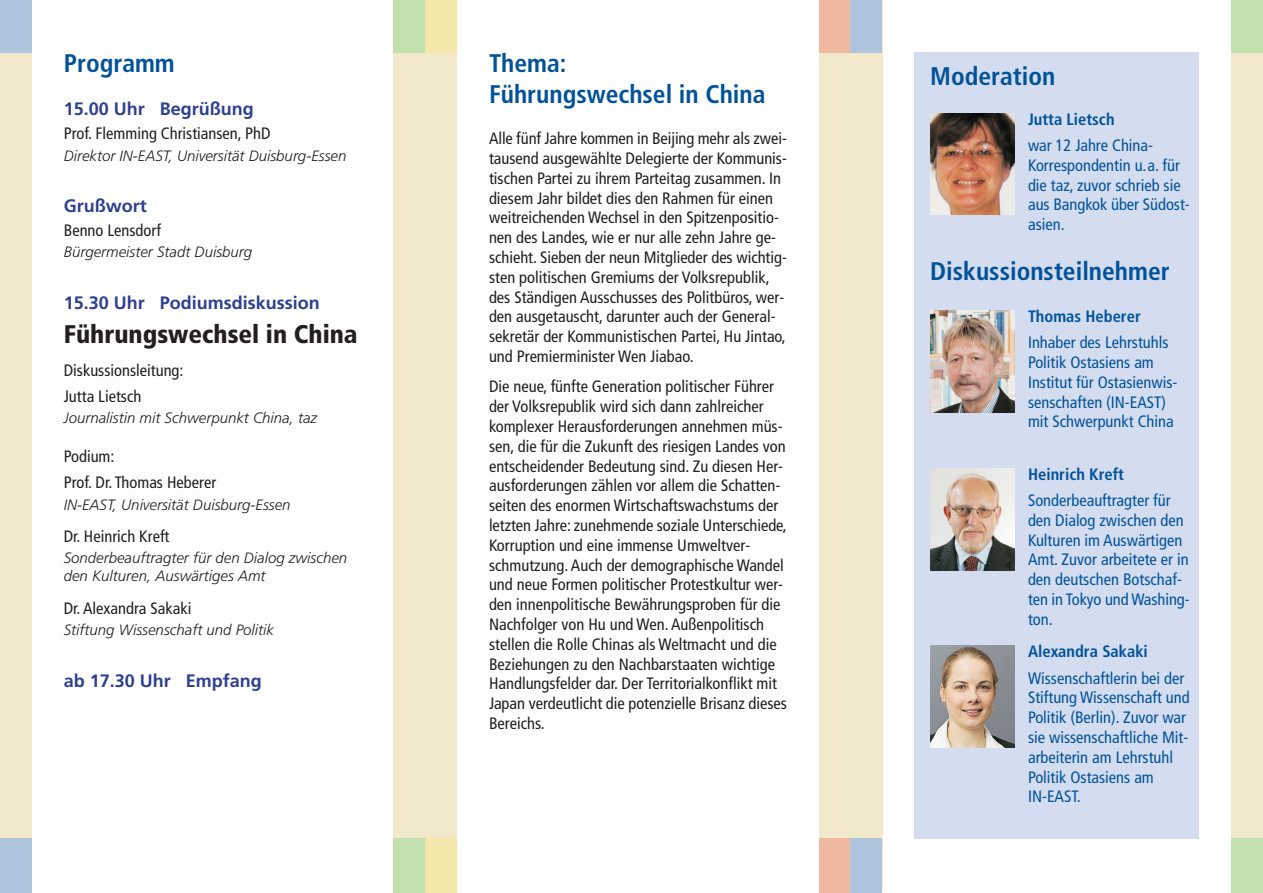
<style>
.page{position:relative;width:1263px;height:893px;background:#fff}
.page>*{position:absolute;margin:0;border:0;box-sizing:border-box;transform-origin:0 0}
.t1{font:700 condensed 25.5px/30.6px "Frutiger";color:#01529a}
.t2{font:900 condensed 25.5px "Frutiger";color:#231f20}
.t3{font:700 18px "Frutiger";color:#2e4090}
.t4{font:condensed 16.5px/19.8px "Frutiger";color:#231f20}
.t5{font:condensed 16.5px/19.8px "Frutiger";color:#01529a}
.t6{font:700 condensed 16.5px "Frutiger";color:#01529a}
.t7{font:italic 300 15px/18px "Frutiger";color:#231f20}
</style>
<div class="page">
<div style="left:914px;top:52px;width:285px;height:787px;background:#d4ddef"></div>
<div style="left:393px;top:0;width:64px;height:892px;background:#f2e8ca"></div>
<div style="left:819px;top:0;width:63px;height:892px;background:#f2e8ca"></div>
<div style="left:0;top:0;width:32px;height:892px;background:#f2e8ca"></div>
<div style="left:1231px;top:0;width:32px;height:892px;background:#f2e8ca"></div>
<div style="left:0;top:839px;width:32px;height:54px;background:#aec4dc"></div>
<div style="left:1231px;top:839px;width:32px;height:54px;background:#c2dfae"></div>
<div style="left:393px;top:839px;width:32px;height:54px;background:#c2dfae"></div>
<div style="left:425px;top:839px;width:32px;height:54px;background:#f3e8a9"></div>
<div style="left:819px;top:839px;width:31px;height:54px;background:#eeb99f"></div>
<div style="left:850px;top:839px;width:32px;height:54px;background:#aec4dc"></div>
<div style="left:0;top:0;width:32px;height:52px;background:#aec4dc"></div>
<div style="left:1231px;top:0;width:32px;height:52px;background:#c2dfae"></div>
<div style="left:393px;top:0;width:32px;height:52px;background:#c2dfae"></div>
<div style="left:425px;top:0;width:32px;height:52px;background:#f3e8a9"></div>
<div style="left:819px;top:0;width:31px;height:52px;background:#eeb99f"></div>
<div style="left:850px;top:0;width:32px;height:52px;background:#aec4dc"></div>
<img style="left:930px;top:311px;width:84px;height:102px">
<img style="left:930px;top:646px;width:84px;height:102px">
<img style="left:930px;top:468px;width:84px;height:102px">
<img style="left:930px;top:113px;width:84px;height:102px">
<h1 class="t1" style="left:64px;top:50px;width:113px">Programm</h1>
<p class="t3" style="left:64px;top:102px;width:192px">15.00 Uhr Begrüßung</p>
<p class="t4" style="left:64px;top:125px;width:208px">Prof. Flemming Christiansen, PhD</p>
<p class="t7" style="left:64px;top:148px;width:284px">Direktor IN-EAST, Universität Duisburg-Essen</p>
<p class="t3" style="left:64px;top:198px;width:84px">Grußwort</p>
<p class="t4" style="left:64px;top:222px;width:99px">Benno Lensdorf</p>
<p class="t7" style="left:64px;top:244px;width:190px">Bürgermeister Stadt Duisburg</p>
<p class="t3" style="left:64px;top:295px;width:258px">15.30 Uhr Podiumsdiskussion</p>
<h1 class="t2" style="left:64px;top:324px;width:295px">Führungswechsel in China</h1>
<p class="t4" style="left:64px;top:358px;width:121px;line-height:26.2px">Diskussionsleitung:<br>Jutta Lietsch</p>
<p class="t7" style="left:64px;top:410px;width:255px">Journalistin mit Schwerpunkt China, taz</p>
<p class="t4" style="left:64px;top:445px;width:154px;line-height:26.2px">Podium:<br>Prof. Dr. Thomas Heberer</p>
<p class="t7" style="left:64px;top:497px;width:228px">IN-EAST, Universität Duisburg-Essen</p>
<p class="t4" style="left:64px;top:528px;width:107px">Dr. Heinrich Kreft</p>
<p class="t7" style="left:64px;top:550px;width:285px">Sonderbeauftragter für den Dialog zwischen den Kulturen, Auswärtiges Amt</p>
<p class="t4" style="left:64px;top:600px;width:129px">Dr. Alexandra Sakaki</p>
<p class="t7" style="left:64px;top:622px;width:212px">Stiftung Wissenschaft und Politik</p>
<p class="t3" style="left:64px;top:673px;width:200px">ab 17.30 Uhr Empfang</p>
<h1 class="t1" style="left:489px;top:50px;width:278px">Thema:<br>Führungswechsel in China</h1>
<p class="t4" style="left:489px;top:130px;width:299px">Alle fünf Jahre kommen in Beijing mehr als zwei&shy;tausend ausgewählte Delegierte der Kommunis&shy;tischen Partei zu ihrem Parteitag zusammen. In diesem Jahr bildet dies den Rahmen für einen weitreichenden Wechsel in den Spitzenpositio&shy;nen des Landes, wie er nur alle zehn Jahre ge&shy;schieht. Sieben der neun Mitglieder des wichtig&shy;sten politischen Gremiums der Volksrepublik, des Ständigen Ausschusses des Politbüros, wer&shy;den ausgetauscht, darunter auch der General&shy;sekretär der Kommunistischen Partei, Hu Jintao, und Premierminister Wen Jiabao.</p>
<p class="t4" style="left:489px;top:378px;width:299px">Die neue, fünfte Generation politischer Führer der Volksrepublik wird sich dann zahlreicher komplexer Herausforderungen annehmen müs&shy;sen, die für die Zukunft des riesigen Landes von entscheidender Bedeutung sind. Zu diesen Her&shy;ausforderungen zählen vor allem die Schatten&shy;seiten des enormen Wirtschaftswachstums der letzten Jahre: zunehmende soziale Unterschiede, Korruption und eine immense Umweltver&shy;schmutzung. Auch der demographische Wandel und neue Formen politischer Protestkultur wer&shy;den innenpolitische Bewährungsproben für die Nachfolger von Hu und Wen. Außenpolitisch stellen die Rolle Chinas als Weltmacht und die Beziehungen zu den Nachbarstaaten wichtige Handlungsfelder dar. Der Territorialkonflikt mit Japan verdeutlicht die potenzielle Brisanz dieses Bereichs.</p>
<h1 class="t1" style="left:930px;top:63px;width:127px">Moderation</h1>
<p class="t6" style="left:1028px;top:112px;width:88px">Jutta Lietsch</p>
<p class="t5" style="left:1028px;top:137px;width:163px">war 12 Jahre China-<br>Korrespondentin u.a. für die taz, zuvor schrieb sie aus Bangkok über Südost&shy;asien.</p>
<h1 class="t1" style="left:930px;top:258px;width:241px">Diskussionsteilnehmer</h1>
<p class="t6" style="left:1028px;top:310px;width:114px">Thomas Heberer</p>
<p class="t5" style="left:1028px;top:334px;width:151px">Inhaber des Lehrstuhls<br>Politik Ostasiens am<br>Institut für Ostasienwis&shy;senschaften (IN-EAST) mit Schwerpunkt China</p>
<p class="t6" style="left:1028px;top:467px;width:97px">Heinrich Kreft</p>
<p class="t5" style="left:1028px;top:492px;width:163px">Sonderbeauftragter für den Dialog zwischen den<br>Kulturen im Auswärtigen<br>Amt. Zuvor arbeitete er in den deutschen Botschaf&shy;ten in Tokyo und Washing&shy;ton.</p>
<p class="t6" style="left:1028px;top:645px;width:121px">Alexandra Sakaki</p>
<p class="t5" style="left:1028px;top:669px;width:163px">Wissenschaftlerin bei der<br>Stiftung Wissenschaft und<br>Politik (Berlin). Zuvor war sie wissenschaftliche Mit&shy;arbeiterin am Lehrstuhl<br>Politik Ostasiens am<br>IN-EAST.</p>
</div>
